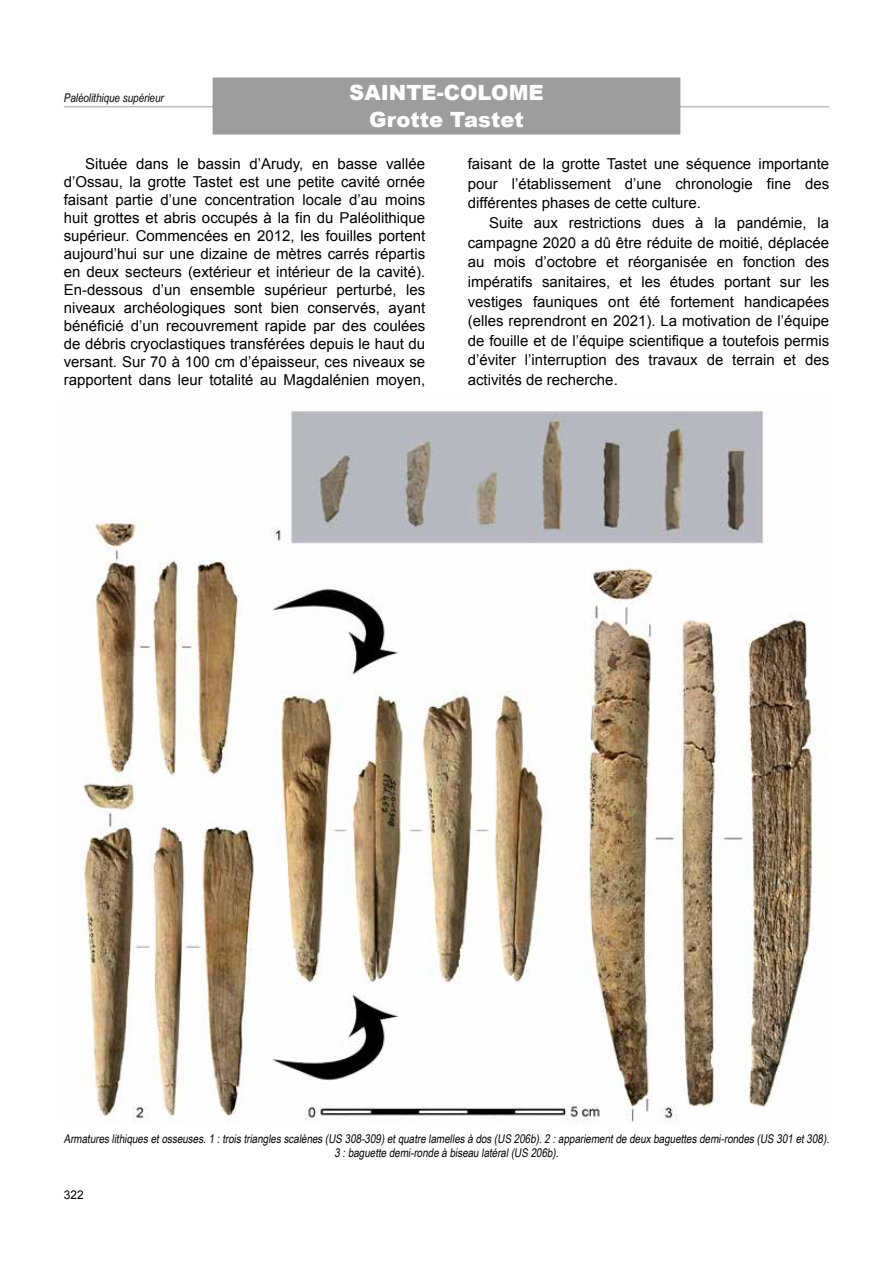
<style>
.page{position:relative;width:893px;height:1263px;background:#fff}
.page>*{position:absolute;margin:0;border:0;box-sizing:border-box;transform-origin:0 0}
.t1{font:900 21px/27px "Arial";color:#fff;text-align:center}
.t2{font:15px/18px "Arial";color:#000;text-align:justify}
.t3{font:12px/13.5px "Arial Narrow";color:#000;text-align:center}
.t4{font:italic 12px "Arial Narrow";color:#000}
.t5{font:12px "Arial";color:#000}
</style>
<div class="page">
<div style="left:213px;top:78px;width:467px;height:30px;background:#9d9d9c"></div>
<hr style="left:64px;top:106px;width:765px;height:1px;background:#9d9d9c">
<div style="left:213px;top:105px;width:467px;height:30px;background:#9d9d9c"></div>
<img style="left:81px;top:410px;width:735px;height:713px">
<p class="t4" style="left:64px;top:89px;width:102px">Paléolithique supérieur</p>
<h1 class="t1" style="left:349px;top:78px;width:196px">SAINTE-COLOME<br>Grotte Tastet</h1>
<p class="t2" style="left:64px;top:155px;width:363px;text-indent:21px">Située dans le bassin d’Arudy, en basse vallée d’Ossau, la grotte Tastet est une petite cavité ornée faisant partie d’une concentration locale d’au moins huit grottes et abris occupés à la fin du Paléolithique supérieur. Commencées en 2012, les fouilles portent aujourd’hui sur une dizaine de mètres carrés répartis en deux secteurs (extérieur et intérieur de la cavité).<br>En-dessous d’un ensemble supérieur perturbé, les niveaux archéologiques sont bien conservés, ayant bénéficié d’un recouvrement rapide par des coulées de débris cryoclastiques transférées depuis le haut du versant. Sur 70 à 100 cm d’épaisseur, ces niveaux se rapportent dans leur totalité au Magdalénien moyen,</p>
<p class="t2" style="left:468px;top:154px;width:363px;line-height:19.6px">faisant de la grotte Tastet une séquence importante pour l’établissement d’une chronologie fine des différentes phases de cette culture.</p>
<p class="t2" style="left:468px;top:213px;width:363px;line-height:19.6px;text-indent:21px">Suite aux restrictions dues à la pandémie, la campagne 2020 a dû être réduite de moitié, déplacée au mois d’octobre et réorganisée en fonction des impératifs sanitaires, et les études portant sur les vestiges fauniques ont été fortement handicapées (elles reprendront en 2021). La motivation de l’équipe de fouille et de l’équipe scientifique a toutefois permis d’éviter l’interruption des travaux de terrain et des activités de recherche.</p>
<p class="t3" style="left:64px;top:1132px;width:769px">Armatures lithiques etosseuses.1 :trois triangles scalènes (US 308-309)etquatre lamelles à dos (US 206b).2 :appariementde deux baguettes demi-rondes (US 301 et308).<br>3 :baguette demi-ronde à biseau latéral(US 206b).</p>
<p class="t5" style="left:64px;top:1187px;width:22px">322</p>
</div>
